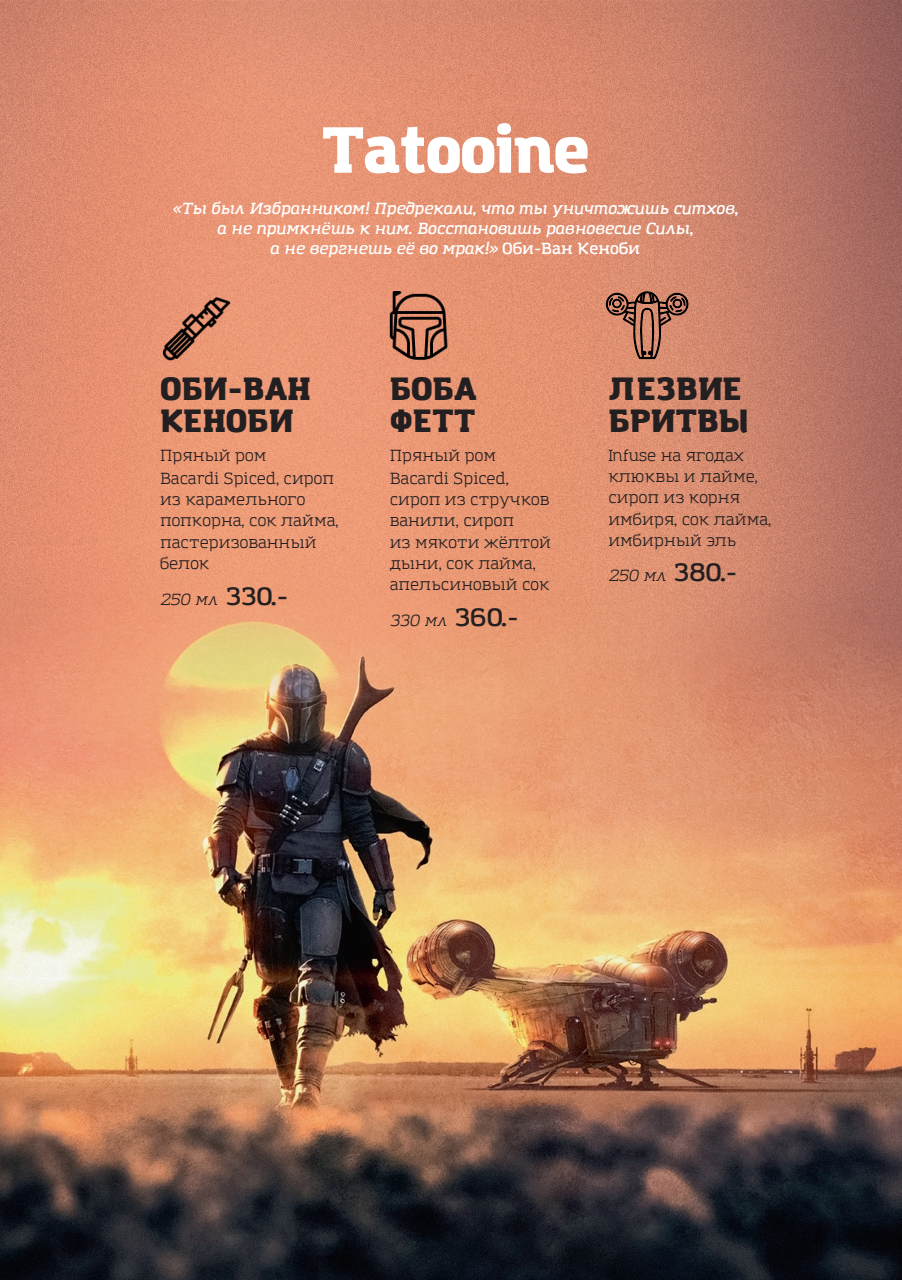
<style>
.page{position:relative;width:902px;height:1280px;background:#fff}
.page>*{position:absolute;margin:0;border:0;box-sizing:border-box;transform-origin:0 0}
.t1{font:900 64.05px "Amazing Grotesk";letter-spacing:-.02em;color:#fff}
.t2{font:900 31.95px "Amazing Grotesk";color:#231f20}
.t3{font:16.05px/21.3px "Amazing Grotesk";color:#231f20}
.t4{font:italic 600 16.05px "Amazing Grotesk";color:#fff}
.t5{font:italic 16.05px "Amazing Grotesk";color:#231f20}
.s1{font-style:normal}
.s2{font-weight:600;font-style:normal;font-size:24.9px}
</style>
<div class="page">
<img style="left:0;top:0;width:901px;height:1280px">
<img style="left:376px;top:291px;width:82px;height:79px">
<img style="left:156px;top:291px;width:76px;height:72px">
<svg style="left:605px;top:254px;width:84px;height:144px"></svg>
<p class="t1" style="left:321px;top:109px;width:269px">Tatooine</p>
<p class="t4" style="left:172px;top:199px;width:567px">«Ты был Избранником! Предрекали, что ты уничтожишь ситхов,</p>
<p class="t4" style="left:217px;top:219px;width:477px">а не примкнёшь к ним. Восстановишь равновесие Силы,</p>
<p class="t4" style="left:270px;top:238px;width:371px">а не вергнешь её во мрак!» <span class="s1">Оби-Ван Кеноби</span></p>
<p class="t2" style="left:160px;top:368px;width:152px">ОБИ-ВАН</p>
<p class="t2" style="left:160px;top:400px;width:135px">КЕНОБИ</p>
<p class="t3" style="left:160px;top:445px;width:108px">Пряный ром</p>
<p class="t3" style="left:160px;top:468px;width:176px">Bacardi Spiced, сироп</p>
<p class="t3" style="left:160px;top:489px;width:147px">из карамельного</p>
<p class="t3" style="left:160px;top:510px;width:180px">попкорна, сок лайма, пастеризованный белок</p>
<p class="t5" style="left:160px;top:589px;width:130px">250 мл <span class="s2">330.-</span></p>
<p class="t2" style="left:389px;top:368px;width:89px">БОБА</p>
<p class="t2" style="left:389px;top:400px;width:87px">ФЕТТ</p>
<p class="t3" style="left:389px;top:445px;width:108px">Пряный ром</p>
<p class="t3" style="left:389px;top:468px;width:121px">Bacardi Spiced,</p>
<p class="t3" style="left:389px;top:489px;width:161px">сироп из стручков</p>
<p class="t3" style="left:389px;top:510px;width:126px">ванили, сироп</p>
<p class="t3" style="left:389px;top:532px;width:163px">из мякоти жёлтой дыни, сок лайма, апельсиновый сок</p>
<p class="t5" style="left:389px;top:611px;width:130px">330 мл <span class="s2">360.-</span></p>
<p class="t2" style="left:608px;top:368px;width:135px">ЛЕЗВИЕ</p>
<p class="t2" style="left:608px;top:400px;width:141px">БРИТВЫ</p>
<p class="t3" style="left:608px;top:445px;width:137px">Infuse на ягодах</p>
<p class="t3" style="left:608px;top:466px;width:151px">клюквы и лайме,</p>
<p class="t3" style="left:608px;top:487px;width:133px">сироп из корня</p>
<p class="t3" style="left:608px;top:509px;width:164px">имбиря, сок лайма,</p>
<p class="t3" style="left:608px;top:530px;width:130px">имбирный эль</p>
<p class="t5" style="left:608px;top:566px;width:130px">250 мл <span class="s2">380.-</span></p>
</div>
